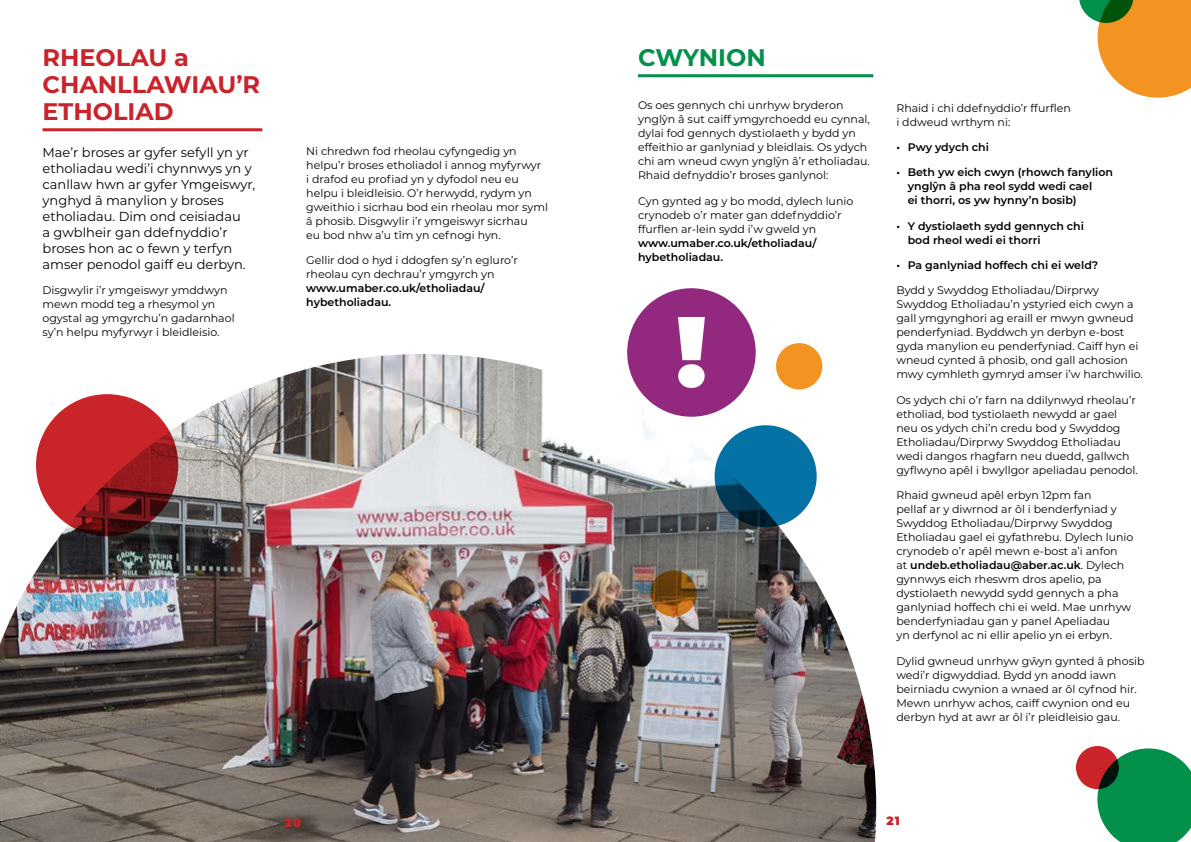
<style>
.page{position:relative;width:1191px;height:842px;background:#fff}
.page>*{position:absolute;margin:0;border:0;box-sizing:border-box;transform-origin:0 0}
.t1{font:700 24px/27px "Montserrat";color:#ca242b}
.t2{font:700 24px "Montserrat";color:#02904b}
.t3{font:13px/16px "Montserrat";color:#000}
.t4{font:900 12px "Montserrat";color:#ca242b}
.t5{font:11px/14px "Montserrat";color:#000}
.t6{font:600 11px/14px "Montserrat";color:#000}
.s1{font-weight:600}
</style>
<div class="page">
<img style="left:0;top:354px;width:876px;height:488px">
<hr style="left:43px;top:128px;width:219px;height:3px;background:#ca242b">
<hr style="left:638px;top:74px;width:235px;height:3px;background:#02904b">
<div style="left:627px;top:288px;width:128px;height:129px;background:#93297e;border-radius:50%"></div>
<svg style="left:714px;top:425px;width:102px;height:102px;fill:#0472a4"></svg>
<svg style="left:650px;top:570px;width:46px;height:47px"></svg>
<svg style="left:36px;top:394px;width:142px;height:142px;fill:#ca242b"></svg>
<svg style="left:678px;top:317px;width:27px;height:71px"></svg>
<div style="left:776px;top:343px;width:46px;height:46px;background:#f39322;border-radius:50%"></div>
<svg style="left:1097px;top:748px;width:94px;height:94px"></svg>
<svg style="left:1076px;top:746px;width:42px;height:43px"></svg>
<svg style="left:1079px;top:0;width:112px;height:98px"></svg>
<h1 class="t1" style="left:43px;top:43px;width:219px">RHEOLAU a<br>CHANLLAWIAU’R<br>ETHOLIAD</h1>
<p class="t3" style="left:43px;top:144px;width:214px">Mae’r broses ar gyfer sefyll yn yr etholiadau wedi’i chynnwys yn y canllaw hwn ar gyfer Ymgeiswyr, ynghyd â manylion y broses etholiadau. Dim ond ceisiadau<br>a gwblheir gan ddefnyddio’r broses hon ac o fewn y terfyn amser penodol gaiff eu derbyn.</p>
<p class="t5" style="left:43px;top:283px;width:194px">Disgwylir i’r ymgeiswyr ymddwyn mewn modd teg a rhesymol yn ogystal ag ymgyrchu’n gadarnhaol sy’n helpu myfyrwyr i bleidleisio.</p>
<p class="t5" style="left:306px;top:144px;width:243px">Ni chredwn fod rheolau cyfyngedig yn helpu’r broses etholiadol i annog myfyrwyr<br>i drafod eu profiad yn y dyfodol neu eu helpu i bleidleisio. O’r herwydd, rydym yn gweithio i sicrhau bod ein rheolau mor syml â phosib. Disgwylir i’r ymgeiswyr sicrhau<br>eu bod nhw a’u tîm yn cefnogi hyn.</p>
<p class="t5" style="left:306px;top:253px;width:213px">Gellir dod o hyd i ddogfen sy’n egluro’r rheolau cyn dechrau’r ymgyrch yn</p>
<p class="t6" style="left:306px;top:281px;width:180px">www.umaber.co.uk/etholiadau/ hybetholiadau.</p>
<h1 class="t2" style="left:638px;top:40px;width:129px">CWYNION</h1>
<p class="t5" style="left:638px;top:98px;width:233px">Os oes gennych chi unrhyw bryderon ynglŷn â sut caiff ymgyrchoedd eu cynnal, dylai fod gennych dystiolaeth y bydd yn effeithio ar ganlyniad y bleidlais. Os ydych chi am wneud cwyn ynglŷn â’r etholiadau.<br>Rhaid defnyddio’r broses ganlynol:</p>
<p class="t5" style="left:638px;top:194px;width:217px">Cyn gynted ag y bo modd, dylech lunio crynodeb o’r mater gan ddefnyddio’r ffurflen ar-lein sydd i’w gweld yn</p>
<p class="t6" style="left:638px;top:235px;width:180px">www.umaber.co.uk/etholiadau/ hybetholiadau.</p>
<p class="t5" style="left:896px;top:100px;width:176px">Rhaid i chi ddefnyddio’r ffurflen i ddweud wrthym ni:</p>
<p class="t6" style="left:896px;top:140px;width:94px">• Pwy ydych chi</p>
<p class="t6" style="left:907px;top:165px;width:207px;text-indent:-11px">• Beth yw eich cwyn (rhowch fanylion ynglŷn â pha reol sydd wedi cael<br>ei thorri, os yw hynny’n bosib)</p>
<p class="t6" style="left:907px;top:218px;width:178px;text-indent:-11px">• Y dystiolaeth sydd gennych chi bod rheol wedi ei thorri</p>
<p class="t6" style="left:896px;top:258px;width:203px">• Pa ganlyniad hoffech chi ei weld?</p>
<p class="t5" style="left:896px;top:283px;width:248px">Bydd y Swyddog Etholiadau/Dirprwy Swyddog Etholiadau’n ystyried eich cwyn a gall ymgynghori ag eraill er mwyn gwneud penderfyniad. Byddwch yn derbyn e-bost gyda manylion eu penderfyniad. Caiff hyn ei wneud cynted â phosib, ond gall achosion mwy cymhleth gymryd amser i’w harchwilio.</p>
<p class="t5" style="left:896px;top:392px;width:243px">Os ydych chi o’r farn na ddilynwyd rheolau’r etholiad, bod tystiolaeth newydd ar gael neu os ydych chi’n credu bod y Swyddog Etholiadau/Dirprwy Swyddog Etholiadau wedi dangos rhagfarn neu duedd, gallwch gyflwyno apêl i bwyllgor apeliadau penodol.</p>
<p class="t5" style="left:896px;top:488px;width:238px">Rhaid gwneud apêl erbyn 12pm fan<br>pellaf ar y diwrnod ar ôl i benderfyniad y Swyddog Etholiadau/Dirprwy Swyddog Etholiadau gael ei gyfathrebu. Dylech lunio crynodeb o’r apêl mewn e-bost a’i anfon<br>at <span class="s1">undeb.etholiadau@aber.ac.uk</span>. Dylech gynnwys eich rheswm dros apelio, pa dystiolaeth newydd sydd gennych a pha ganlyniad hoffech chi ei weld. Mae unrhyw benderfyniadau gan y panel Apeliadau<br>yn derfynol ac ni ellir apelio yn ei erbyn.</p>
<p class="t5" style="left:896px;top:653px;width:249px">Dylid gwneud unrhyw gŵyn gynted â phosib wedi’r digwyddiad. Bydd yn anodd iawn beirniadu cwynion a wnaed ar ôl cyfnod hir.<br>Mewn unrhyw achos, caiff cwynion ond eu derbyn hyd at awr ar ôl i’r pleidleisio gau.</p>
<p class="t4" style="left:284px;top:813px;width:18px">20</p>
<p class="t4" style="left:886px;top:812px;width:15px">21</p>
</div>
